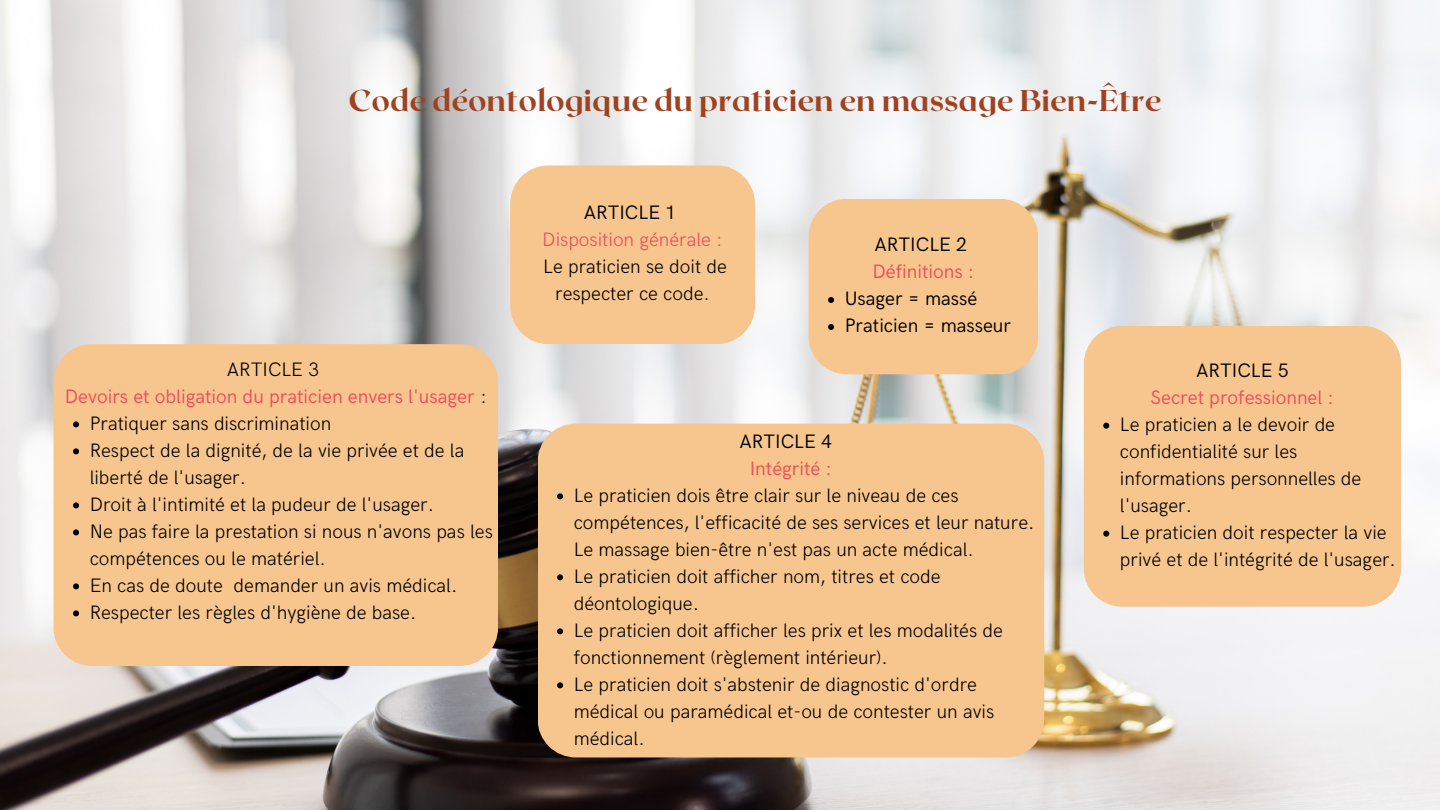
<style>
.page{position:relative;width:1440px;height:810px;background:#fff}
.page>*{position:absolute;margin:0;border:0;box-sizing:border-box;transform-origin:0 0}
.t1{font:800 30px "Roxborough CF";color:#a0421f}
.t2{font:300 19.5px/27px "HK Grotesk";color:#000}
.t3{font:19.5px "HK Grotesk";color:#f14b57}
.t4{font:19.5px "HK Grotesk";color:#000}
.t5{font:300 19.5px "HK Grotesk";color:#f14b57}
.s1{font-weight:300;color:#000}
</style>
<div class="page">
<img style="left:0;top:0;width:1440px;height:810px">
<div style="left:809px;top:199px;width:229px;height:175px;background:#f7c68f"></div>
<div style="left:538px;top:424px;width:506px;height:333px;background:#f7c68f"></div>
<svg style="left:557px;top:493px;width:6px;height:6px"></svg>
<svg style="left:557px;top:574px;width:6px;height:6px"></svg>
<svg style="left:557px;top:628px;width:6px;height:6px"></svg>
<svg style="left:557px;top:682px;width:6px;height:6px"></svg>
<div style="left:510px;top:165px;width:245px;height:179px;background:#f7c68f"></div>
<div style="left:54px;top:344px;width:444px;height:322px;background:#f7c68f"></div>
<svg style="left:73px;top:421px;width:6px;height:6px"></svg>
<svg style="left:73px;top:448px;width:6px;height:6px"></svg>
<svg style="left:73px;top:502px;width:6px;height:6px"></svg>
<svg style="left:73px;top:529px;width:6px;height:6px"></svg>
<svg style="left:73px;top:583px;width:6px;height:6px"></svg>
<svg style="left:73px;top:610px;width:6px;height:6px"></svg>
<div style="left:1084px;top:326px;width:317px;height:281px;background:#f7c68f"></div>
<svg style="left:1103px;top:423px;width:6px;height:6px"></svg>
<svg style="left:1103px;top:531px;width:6px;height:6px"></svg>
<p class="t1" style="left:349px;top:81px;width:814px">Code déontologique du praticien en massage Bien-Être</p>
<p class="t2" style="left:227px;top:356px;width:94px">ARTICLE 3</p>
<p class="t3" style="left:65px;top:385px;width:423px">Devoirs et obligation du praticien envers l'usager <span class="s1">:</span></p>
<p class="t2" style="left:90px;top:410px;width:243px">Pratiquer sans discrimination</p>
<p class="t2" style="left:90px;top:437px;width:376px">Respect de la dignité, de la vie privée et de la liberté de l'usager.</p>
<p class="t2" style="left:90px;top:491px;width:346px">Droit à l'intimité et la pudeur de l'usager.</p>
<p class="t2" style="left:90px;top:518px;width:405px">Ne pas faire la prestation si nous n'avons pas les compétences ou le matériel.</p>
<p class="t2" style="left:90px;top:572px;width:369px">En cas de doute demander un avis médical.</p>
<p class="t2" style="left:90px;top:599px;width:328px">Respecter les règles d'hygiène de base.</p>
<p class="t4" style="left:584px;top:202px;width:94px">ARTICLE 1</p>
<p class="t5" style="left:542px;top:229px;width:182px">Disposition générale :</p>
<p class="t2" style="left:543px;top:254px;width:185px;text-align:center">Le praticien se doit de respecter ce code.</p>
<p class="t4" style="left:875px;top:234px;width:94px">ARTICLE 2</p>
<p class="t3" style="left:873px;top:261px;width:103px">Définitions :</p>
<p class="t4" style="left:845px;top:288px;width:134px">Usager = massé</p>
<p class="t4" style="left:845px;top:315px;width:168px">Praticien = masseur</p>
<p class="t4" style="left:739px;top:430px;width:94px">ARTICLE 4</p>
<p class="t3" style="left:750px;top:457px;width:84px">Intégrité :</p>
<p class="t2" style="left:574px;top:482px;width:462px">Le praticien dois être clair sur le niveau de ces compétences, l'efficacité de ses services et leur nature.<br>Le massage bien-être n'est pas un acte médical.</p>
<p class="t2" style="left:574px;top:563px;width:368px">Le praticien doit afficher nom, titres et code déontologique.</p>
<p class="t2" style="left:574px;top:617px;width:431px">Le praticien doit afficher les prix et les modalités de fonctionnement (règlement intérieur).</p>
<p class="t2" style="left:574px;top:671px;width:422px">Le praticien doit s'abstenir de diagnostic d'ordre médical ou paramédical et-ou de contester un avis médical.</p>
<p class="t4" style="left:1196px;top:359px;width:94px">ARTICLE 5</p>
<p class="t3" style="left:1151px;top:386px;width:185px">Secret professionnel :</p>
<p class="t2" style="left:1120px;top:412px;width:243px">Le praticien a le devoir de confidentialité sur les informations personnelles de l'usager.</p>
<p class="t2" style="left:1120px;top:520px;width:278px">Le praticien doit respecter la vie privé et de l'intégrité de l'usager.</p>
</div>
